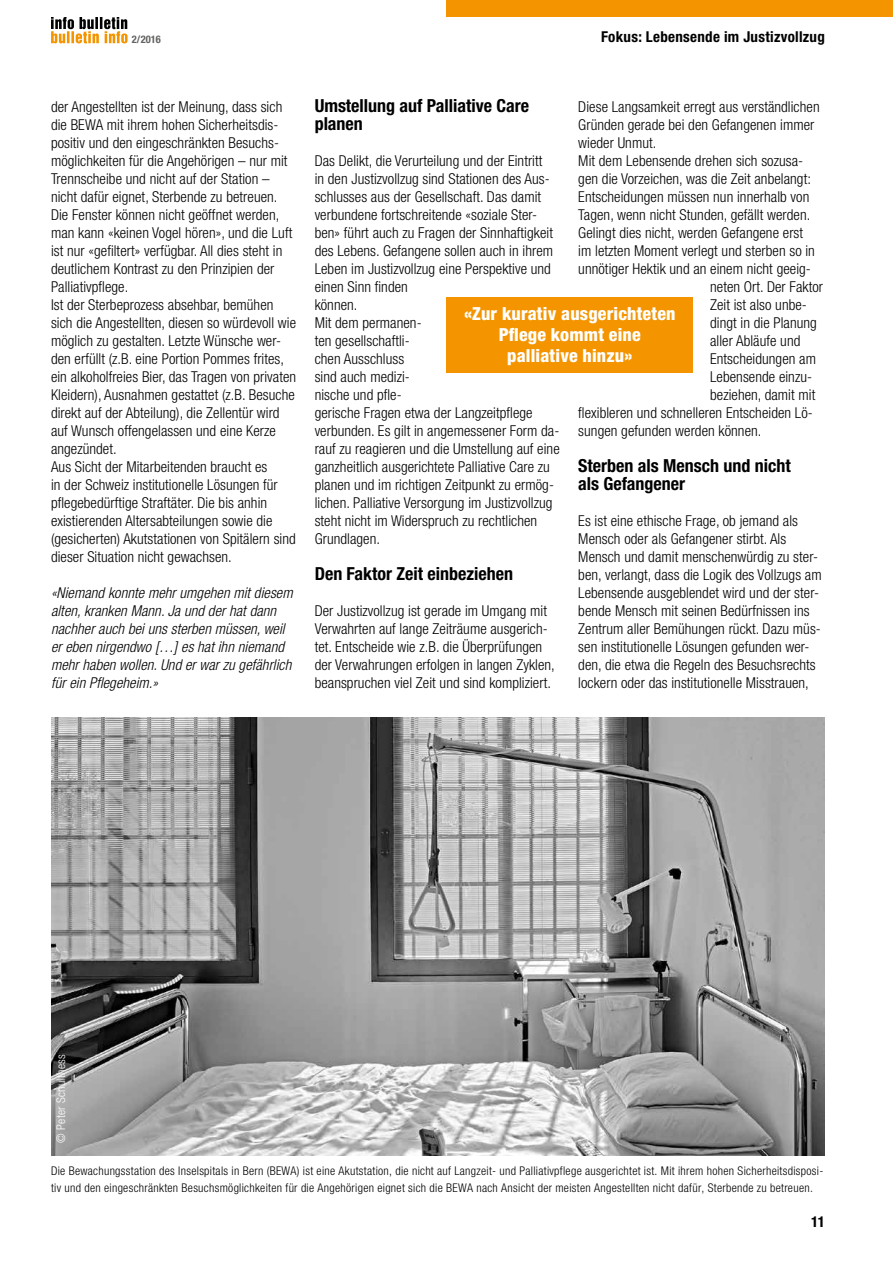
<style>
.page{position:relative;width:893px;height:1263px;background:#fff}
.page>*{position:absolute;margin:0;border:0;box-sizing:border-box;transform-origin:0 0}
.t1{font:700 condensed 18px/18px "Helvetica Neue LT Std";color:#000}
.t2{font:800 condensed 18px/21px "Helvetica Neue LT Std";letter-spacing:.01em;color:#fff;text-align:center}
.t3{font:300 condensed 15px/18px "Helvetica Neue LT Std";letter-spacing:.005em;color:#000}
.t4{font:italic 300 condensed 15px/18px "Helvetica Neue LT Std";letter-spacing:.005em;color:#000}
.t5{font:700 condensed 15px "Helvetica Neue LT Std";letter-spacing:.02em;color:#000}
.t6{font:300 condensed 12px/16.5px "Helvetica Neue LT Std";letter-spacing:.025em;color:#000}
.t7{font:300 condensed 12px "Helvetica Neue LT Std";letter-spacing:.025em;color:#fff}
.t8{font:700 condensed 10.5px "Helvetica Neue LT Std";color:#626261}
</style>
<div class="page">
<div style="left:446px;top:0;width:447px;height:17px;background:#f49500"></div>
<svg style="left:51px;top:17px;width:77px;height:26px"></svg>
<img style="left:51px;top:717px;width:774px;height:439px">
<div style="left:446px;top:297px;width:247px;height:75px;background:#f49500"></div>
<p class="t8" style="left:132px;top:33px;width:31px">2/2016</p>
<p class="t5" style="left:601px;top:27px;width:225px">Fokus: Lebensende im Justizvollzug</p>
<p class="t3" style="left:51px;top:97px;width:247px">der Angestellten ist der Meinung, dass sich die BEWA mit ihrem hohen Sicherheitsdis&shy;positiv und den eingeschränkten Besuchs&shy;möglichkeiten für die Angehörigen – nur mit Trennscheibe und nicht auf der Station – nicht dafür eignet, Sterbende zu betreuen.<br>Die Fenster können nicht geöffnet werden, man kann «keinen Vogel hören», und die Luft ist nur «gefiltert» verfügbar. All dies steht in deutlichem Kontrast zu den Prinzipien der Palliativpflege.<br>Ist der Sterbeprozess absehbar, bemühen sich die Angestellten, diesen so würdevoll wie möglich zu gestalten. Letzte Wünsche wer&shy;den erfüllt (z.B. eine Portion Pommes frites, ein alkoholfreies Bier, das Tragen von privaten Kleidern), Ausnahmen gestattet (z.B. Besuche direkt auf der Abteilung), die Zellentür wird auf Wunsch offengelassen und eine Kerze angezündet.<br>Aus Sicht der Mitarbeitenden braucht es<br>in der Schweiz institutionelle Lösungen für pflegebedürftige Straftäter. Die bis anhin existierenden Altersabteilungen sowie die (gesicherten) Akutstationen von Spitälern sind dieser Situation nicht gewachsen.</p>
<p class="t4" style="left:51px;top:584px;width:243px">«Niemand konnte mehr umgehen mit diesem alten, kranken Mann. Ja und der hat dann nachher auch bei uns sterben müssen, weil er eben nirgendwo […] es hat ihn niemand mehr haben wollen. Und er war zu gefährlich für ein Pflegeheim.»</p>
<p class="t1" style="left:315px;top:96px;width:216px">Umstellung auf Palliative Care planen</p>
<p class="t3" style="left:315px;top:151px;width:247px">Das Delikt, die Verurteilung und der Eintritt<br>in den Justizvollzug sind Stationen des Aus&shy;schlusses aus der Gesellschaft. Das damit verbundene fortschreitende «soziale Ster&shy;ben» führt auch zu Fragen der Sinnhaftigkeit des Lebens. Gefangene sollen auch in ihrem Leben im Justizvollzug eine Perspektive und einen Sinn finden<br>können.<br>Mit dem permanen-<br>ten gesellschaftli-<br>chen Ausschluss<br>sind auch medizi-<br>nische und pfle-<br>gerische Fragen etwa der Langzeitpflege verbunden. Es gilt in angemessener Form da&shy;rauf zu reagieren und die Umstellung auf eine ganzheitlich ausgerichtete Palliative Care zu planen und im richtigen Zeitpunkt zu ermög&shy;lichen. Palliative Versorgung im Justizvollzug steht nicht im Widerspruch zu rechtlichen Grundlagen.</p>
<p class="t1" style="left:315px;top:564px;width:200px">Den Faktor Zeit einbeziehen</p>
<p class="t3" style="left:315px;top:601px;width:242px">Der Justizvollzug ist gerade im Umgang mit Verwahrten auf lange Zeiträume ausgerich&shy;tet. Entscheide wie z.B. die Überprüfungen der Verwahrungen erfolgen in langen Zyklen, beanspruchen viel Zeit und sind kompliziert.</p>
<p class="t3" style="left:578px;top:97px;width:243px">Diese Langsamkeit erregt aus verständlichen</p>
<p class="t3" style="left:578px;top:115px;width:238px">Gründen gerade bei den Gefangenen immer</p>
<p class="t3" style="left:578px;top:133px;width:80px">wieder Unmut.</p>
<p class="t3" style="left:578px;top:151px;width:226px">Mit dem Lebensende drehen sich sozusa-</p>
<p class="t3" style="left:578px;top:169px;width:234px">gen die Vorzeichen, was die Zeit anbelangt:</p>
<p class="t3" style="left:578px;top:187px;width:232px">Entscheidungen müssen nun innerhalb von</p>
<p class="t3" style="left:578px;top:205px;width:233px">Tagen, wenn nicht Stunden, gefällt werden.</p>
<p class="t3" style="left:578px;top:223px;width:226px">Gelingt dies nicht, werden Gefangene erst</p>
<p class="t3" style="left:578px;top:241px;width:238px">im letzten Moment verlegt und sterben so in</p>
<p class="t3" style="left:578px;top:259px;width:234px">unnötiger Hektik und an einem nicht geeig-</p>
<p class="t3" style="left:710px;top:277px;width:114px">neten Ort. Der Faktor</p>
<p class="t3" style="left:710px;top:295px;width:98px">Zeit ist also unbe-</p>
<p class="t3" style="left:710px;top:313px;width:108px">dingt in die Planung</p>
<p class="t3" style="left:710px;top:331px;width:92px">aller Abläufe und</p>
<p class="t3" style="left:710px;top:349px;width:107px">Entscheidungen am</p>
<p class="t3" style="left:710px;top:367px;width:103px">Lebensende einzu-</p>
<p class="t3" style="left:710px;top:385px;width:107px">beziehen, damit mit</p>
<p class="t3" style="left:578px;top:403px;width:236px">flexibleren und schnelleren Entscheiden Lö-</p>
<p class="t3" style="left:578px;top:421px;width:185px">sungen gefunden werden können.</p>
<p class="t1" style="left:578px;top:456px;width:214px">Sterben als Mensch und nicht als Gefangener</p>
<p class="t3" style="left:578px;top:511px;width:245px">Es ist eine ethische Frage, ob jemand als Mensch oder als Gefangener stirbt. Als Mensch und damit menschenwürdig zu ster&shy;ben, verlangt, dass die Logik des Vollzugs am Lebensende ausgeblendet wird und der ster&shy;bende Mensch mit seinen Bedürfnissen ins Zentrum aller Bemühungen rückt. Dazu müs&shy;sen institutionelle Lösungen gefunden wer&shy;den, die etwa die Regeln des Besuchsrechts lockern oder das institutionelle Misstrauen,</p>
<p class="t2" style="left:464px;top:303px;width:213px">«Zur kurativ ausgerichteten<br>Pflege kommt eine palliative hinzu»</p>
<p class="t7" style="left:54px;top:1143px;width:90px;rotate:-90deg">© Peter Schulthess</p>
<p class="t6" style="left:51px;top:1163px;width:774px">Die Bewachungsstation des Inselspitals in Bern (BEWA) ist eine Akutstation, die nicht auf Langzeit- und Palliativpflege ausgerichtet ist. Mit ihrem hohen Sicherheitsdisposi&shy;tiv und den eingeschränkten Besuchsmöglichkeiten für die Angehörigen eignet sich die BEWA nach Ansicht der meisten Angestellten nicht dafür, Sterbende zu betreuen.</p>
<p class="t5" style="left:811px;top:1212px;width:15px">11</p>
</div>
